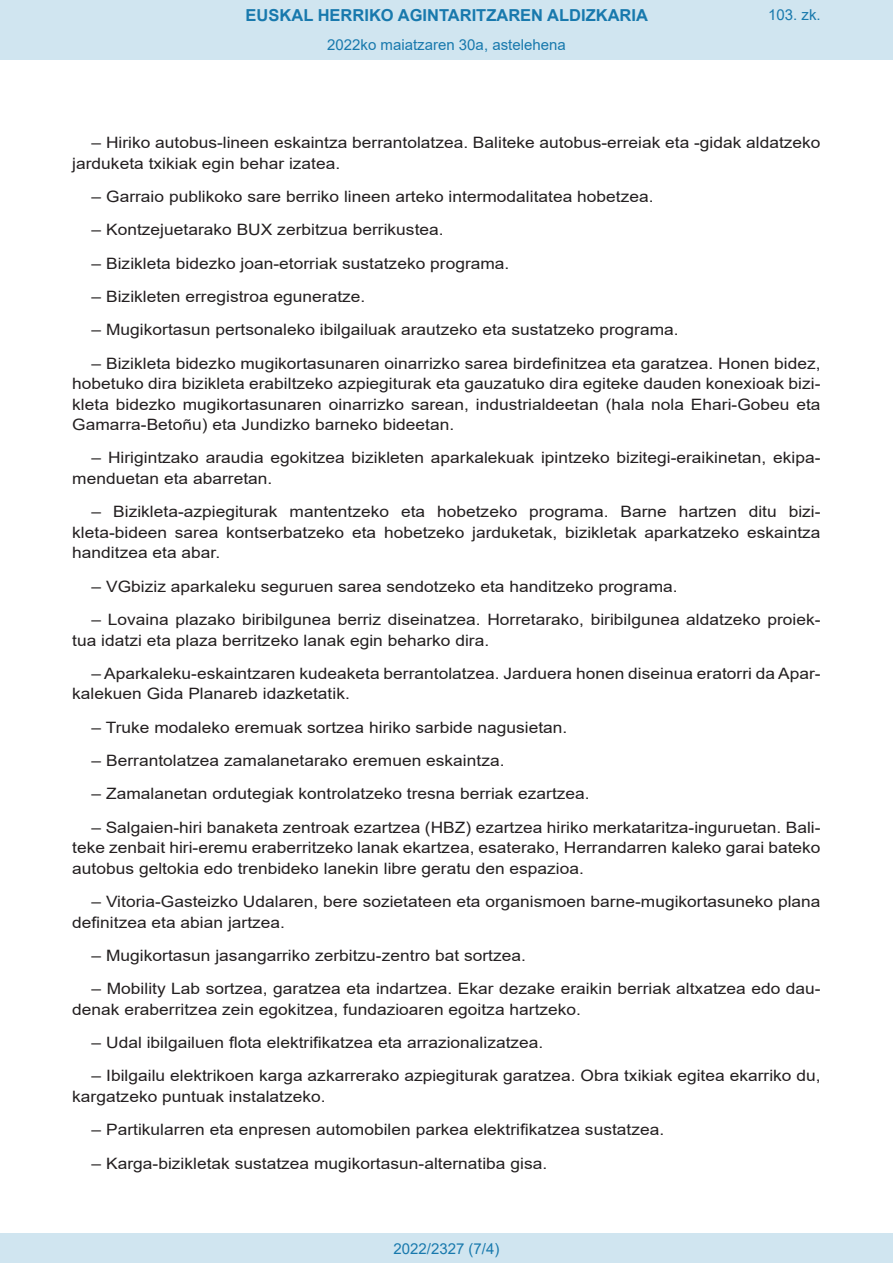
<style>
.page{position:relative;width:893px;height:1263px;background:#fff}
.page>*{position:absolute;margin:0;border:0;box-sizing:border-box;transform-origin:0 0}
.t1{font:700 16.5px "Arial";color:#1879ad}
.BOPVDetalle{font:15.6px/20.5px "Arial";color:#231f20;scale:1.11 1}
.Paginacion_Centro{font:15px "Arial";color:#1879ad}
</style>
<div class="page">
<div style="left:0;top:0;width:893px;height:60px;background:#d0e5f0"></div>
<div style="left:0;top:1233px;width:893px;height:30px;background:#d0e5f0"></div>
<p class="t1" style="left:246px;top:3px;width:404px">EUSKAL HERRIKO AGINTARITZAREN ALDIZKARIA</p>
<p class="Paginacion_Centro" style="left:327px;top:35px;width:240px">2022ko maiatzaren 30a, astelehena</p>
<p class="Paginacion_Centro" style="left:768px;top:5px;width:54px">103. zk.</p>
<p class="BOPVDetalle" style="left:72px;top:132px;width:676px;text-indent:19px">– Hiriko autobus-lineen eskaintza berrantolatzea. Baliteke autobus-erreiak eta -gidak aldatzeko jarduketa txikiak egin behar izatea.</p>
<p class="BOPVDetalle" style="left:92px;top:186px;width:508px">– Garraio publikoko sare berriko lineen arteko intermodalitatea hobetzea.</p>
<p class="BOPVDetalle" style="left:92px;top:219px;width:319px">– Kontzejuetarako BUX zerbitzua berrikustea.</p>
<p class="BOPVDetalle" style="left:92px;top:253px;width:378px">– Bizikleta bidezko joan-etorriak sustatzeko programa.</p>
<p class="BOPVDetalle" style="left:92px;top:286px;width:248px">– Bizikleten erregistroa eguneratze.</p>
<p class="BOPVDetalle" style="left:92px;top:319px;width:530px">– Mugikortasun pertsonaleko ibilgailuak arautzeko eta sustatzeko programa.</p>
<p class="BOPVDetalle" style="left:72px;top:353px;width:676px;text-align:justify;text-indent:19px">– Bizikleta bidezko mugikortasunaren oinarrizko sarea birdefinitzea eta garatzea. Honen bidez, hobetuko dira bizikleta erabiltzeko azpiegiturak eta gauzatuko dira egiteke dauden konexioak bizi&shy;kleta bidezko mugikortasunaren oinarrizko sarean, industrialdeetan (hala nola Ehari-Gobeu eta Gamarra-Betoñu) eta Jundizko barneko bideetan.</p>
<p class="BOPVDetalle" style="left:72px;top:448px;width:676px;text-indent:19px">– Hirigintzako araudia egokitzea bizikleten aparkalekuak ipintzeko bizitegi-eraikinetan, ekipa&shy;menduetan eta abarretan.</p>
<p class="BOPVDetalle" style="left:72px;top:501px;width:676px;text-align:justify;text-indent:19px">– Bizikleta-azpiegiturak mantentzeko eta hobetzeko programa. Barne hartzen ditu bizi&shy;kleta-bideen sarea kontserbatzeko eta hobetzeko jarduketak, bizikletak aparkatzeko eskaintza handitzea eta abar.</p>
<p class="BOPVDetalle" style="left:92px;top:576px;width:529px">– VGbiziz aparkaleku seguruen sarea sendotzeko eta handitzeko programa.</p>
<p class="BOPVDetalle" style="left:72px;top:609px;width:676px;text-indent:19px">– Lovaina plazako biribilgunea berriz diseinatzea. Horretarako, biribilgunea aldatzeko proiek&shy;tua idatzi eta plaza berritzeko lanak egin beharko dira.</p>
<p class="BOPVDetalle" style="left:72px;top:663px;width:676px;text-indent:19px">– Aparkaleku-eskaintzaren kudeaketa berrantolatzea. Jarduera honen diseinua eratorri da Apar&shy;kalekuen Gida Planareb idazketatik.</p>
<p class="BOPVDetalle" style="left:92px;top:717px;width:430px">– Truke modaleko eremuak sortzea hiriko sarbide nagusietan.</p>
<p class="BOPVDetalle" style="left:92px;top:750px;width:373px">– Berrantolatzea zamalanetarako eremuen eskaintza.</p>
<p class="BOPVDetalle" style="left:92px;top:783px;width:450px">– Zamalanetan ordutegiak kontrolatzeko tresna berriak ezartzea.</p>
<p class="BOPVDetalle" style="left:72px;top:817px;width:676px;text-align:justify;text-indent:19px">– Salgaien-hiri banaketa zentroak ezartzea (HBZ) ezartzea hiriko merkataritza-inguruetan. Bali&shy;teke zenbait hiri-eremu eraberritzeko lanak ekartzea, esaterako, Herrandarren kaleko garai bateko autobus geltokia edo trenbideko lanekin libre geratu den espazioa.</p>
<p class="BOPVDetalle" style="left:72px;top:891px;width:676px;text-indent:19px">– Vitoria-Gasteizko Udalaren, bere sozietateen eta organismoen barne-mugikortasuneko plana definitzea eta abian jartzea.</p>
<p class="BOPVDetalle" style="left:92px;top:945px;width:393px">– Mugikortasun jasangarriko zerbitzu-zentro bat sortzea.</p>
<p class="BOPVDetalle" style="left:72px;top:978px;width:676px;text-indent:19px">– Mobility Lab sortzea, garatzea eta indartzea. Ekar dezake eraikin berriak altxatzea edo dau&shy;denak eraberritzea zein egokitzea, fundazioaren egoitza hartzeko.</p>
<p class="BOPVDetalle" style="left:92px;top:1032px;width:408px">– Udal ibilgailuen flota elektrifikatzea eta arrazionalizatzea.</p>
<p class="BOPVDetalle" style="left:72px;top:1065px;width:676px;text-indent:19px">– Ibilgailu elektrikoen karga azkarrerako azpiegiturak garatzea. Obra txikiak egitea ekarriko du, kargatzeko puntuak instalatzeko.</p>
<p class="BOPVDetalle" style="left:92px;top:1119px;width:517px">– Partikularren eta enpresen automobilen parkea elektrifikatzea sustatzea.</p>
<p class="BOPVDetalle" style="left:92px;top:1153px;width:412px">– Karga-bizikletak sustatzea mugikortasun-alternatiba gisa.</p>
<p class="Paginacion_Centro" style="left:393px;top:1238px;width:107px">2022/2327 (7/4)</p>
</div>
